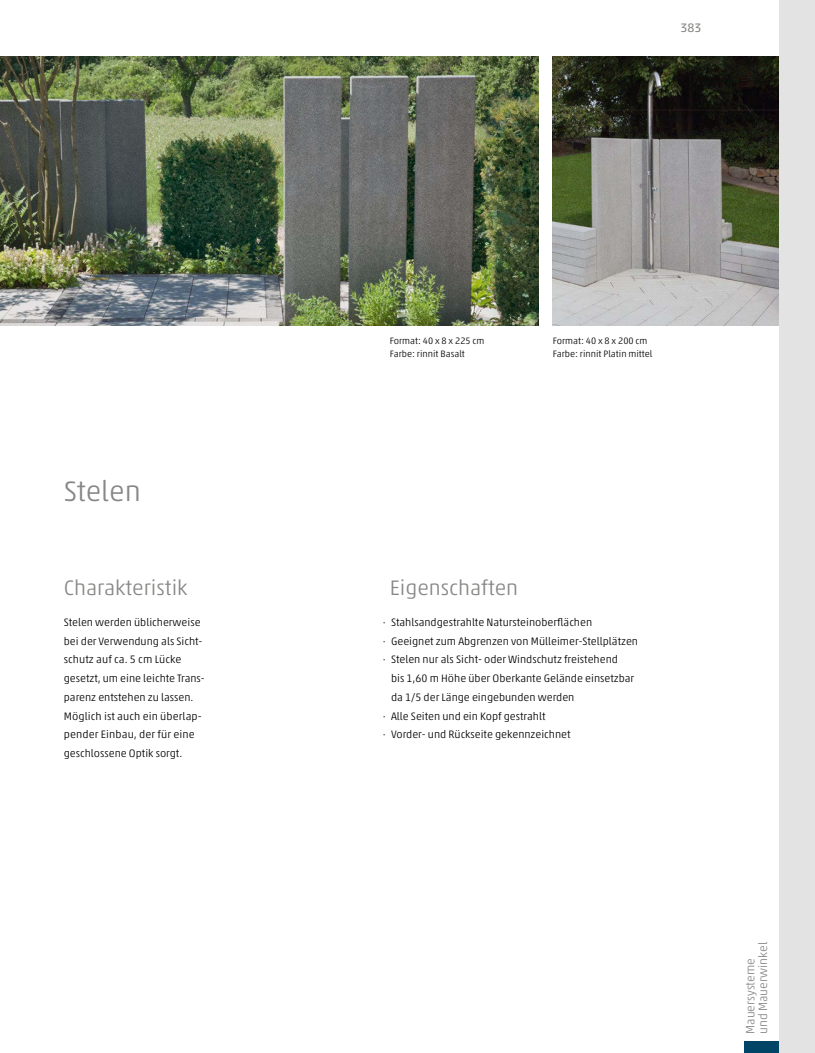
<style>
.page{position:relative;width:815px;height:1053px;background:#fff}
.page>*{position:absolute;margin:0;border:0;box-sizing:border-box;transform-origin:0 0}
.t1{font:300 28.75px "Akko Std";color:#878786}
.t2{font:300 21.25px "Akko Std";color:#878786}
.t3{font:12.5px "Akko Std";color:#878786}
.t4{font:300 12.25px/12.5px "Akko Std";color:#878786}
.t5{font:300 11px/18.8px "Akko Std";color:#000}
.t6{font:300 9.38px/12.5px "Akko Std";color:#000}
</style>
<div class="page">
<img style="left:553px;top:57px;width:227px;height:268px">
<img style="left:0;top:57px;width:539px;height:268px">
<div style="left:744px;top:1040px;width:46px;height:12px;background:#046"></div>
<div style="left:780px;top:0;width:35px;height:1052px;background:#e3e3e3"></div>
<p class="t3" style="left:681px;top:20px;width:22px">383</p>
<p class="t6" style="left:390px;top:335px;width:96px">Format: 40 x 8 x 225 cm<br>Farbe: rinnit Basalt</p>
<p class="t6" style="left:553px;top:335px;width:101px">Format: 40 x 8 x 200 cm<br>Farbe: rinnit Platin mittel</p>
<h1 class="t1" style="left:64px;top:473px;width:79px">Stelen</h1>
<h2 class="t2" style="left:64px;top:574px;width:125px">Charakteristik</h2>
<h2 class="t2" style="left:390px;top:574px;width:130px">Eigenschaften</h2>
<p class="t5" style="left:64px;top:612px;width:143px">Stelen werden üblicherweise bei der Verwendung als Sicht&shy;schutz auf ca. 5 cm Lücke gesetzt, um eine leichte Trans&shy;parenz entstehen zu lassen.<br>Möglich ist auch ein überlap&shy;pender Einbau, der für eine geschlossene Optik sorgt.</p>
<p class="t5" style="left:383px;top:612px;width:257px">∙ Stahlsandgestrahlte Natursteinoberflächen<br>∙ Geeignet zum Abgrenzen von Mülleimer-Stellplätzen ∙ Stelen nur als Sicht- oder Windschutz freistehend</p>
<p class="t5" style="left:391px;top:668px;width:245px">bis 1,60 m Höhe über Oberkante Gelände einsetzbar</p>
<p class="t5" style="left:391px;top:687px;width:185px">da 1/5 der Länge eingebunden werden</p>
<p class="t5" style="left:383px;top:706px;width:164px">∙ Alle Seiten und ein Kopf gestrahlt</p>
<p class="t5" style="left:383px;top:725px;width:189px">∙ Vorder- und Rückseite gekennzeichnet</p>
<p class="t4" style="left:744px;top:1033px;width:93px;rotate:-90deg">Mauersysteme und Mauerwinkel</p>
</div>
